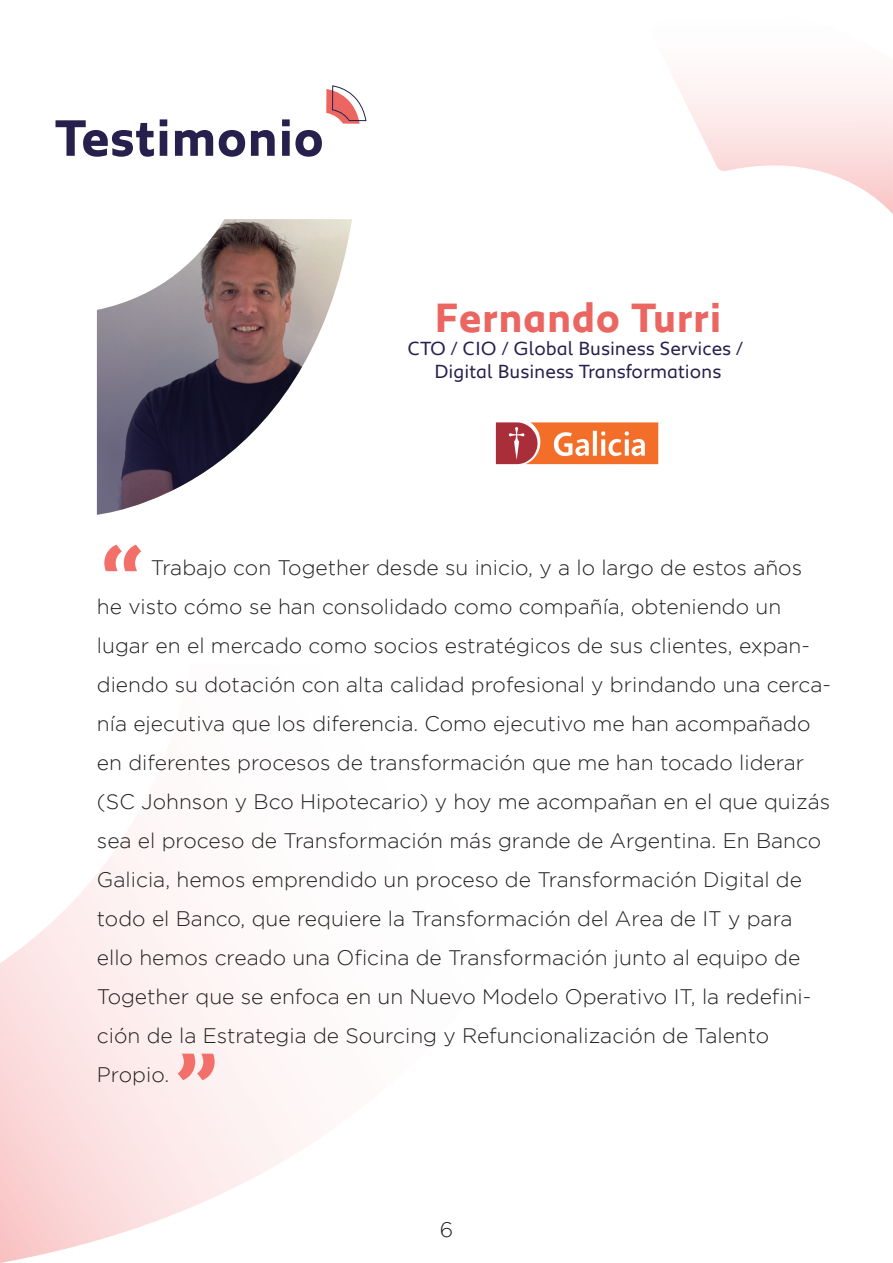
<style>
.page{position:relative;width:893px;height:1263px;background:#fff}
.page>*{position:absolute;margin:0;border:0;box-sizing:border-box;transform-origin:0 0}
.t1{font:700 90px "Peugeot";color:#f27069}
.t2{font:700 52.5px "Peugeot";color:#27204d}
.t3{font:700 42px "Peugeot";color:#eb6661}
.t4{font:300 21px/39px "Gotham";color:#231f20}
.t5{font:19.5px/23.4px "Peugeot";color:#27204d;text-align:center}
</style>
<div class="page">
<img style="left:495px;top:422px;width:164px;height:43px">
<svg style="left:97px;top:219px;width:255px;height:296px"></svg>
<svg style="left:0;top:836px;width:305px;height:427px"></svg>
<svg style="left:676px;top:81px;width:217px;height:133px"></svg>
<svg style="left:326px;top:86px;width:41px;height:38px"></svg>
<h2 class="t2" style="left:55px;top:102px;width:271px">Testimonio</h2>
<h3 class="t3" style="left:434px;top:289px;width:289px">Fernando Turri</h3>
<p class="t5" style="left:408px;top:336px;width:337px">CTO / CIO / Global Business Services /<br>Digital Business Transformations</p>
<h1 class="t1" style="left:101px;top:515px;width:46px">“</h1>
<p class="t4" style="left:97px;top:548px;width:736px;text-indent:54px">Trabajo con Together desde su inicio, y a lo largo de estos años he visto cómo se han consolidado como compañía, obteniendo un lugar en el mercado como socios estratégicos de sus clientes, expan&shy;diendo su dotación con alta calidad profesional y brindando una cerca&shy;nía ejecutiva que los diferencia. Como ejecutivo me han acompañado en diferentes procesos de transformación que me han tocado liderar (SC Johnson y Bco Hipotecario) y hoy me acompañan en el que quizás sea el proceso de Transformación más grande de Argentina. En Banco Galicia, hemos emprendido un proceso de Transformación Digital de todo el Banco, que requiere la Transformación del Area de IT y para ello hemos creado una Oficina de Transformación junto al equipo de Together que se enfoca en un Nuevo Modelo Operativo IT, la redefini&shy;ción de la Estrategia de Sourcing y Refuncionalización de Talento Propio.</p>
<h1 class="t1" style="left:174px;top:1022px;width:46px">”</h1>
<p class="t4" style="left:440px;top:1210px;width:15px">6</p>
</div>
